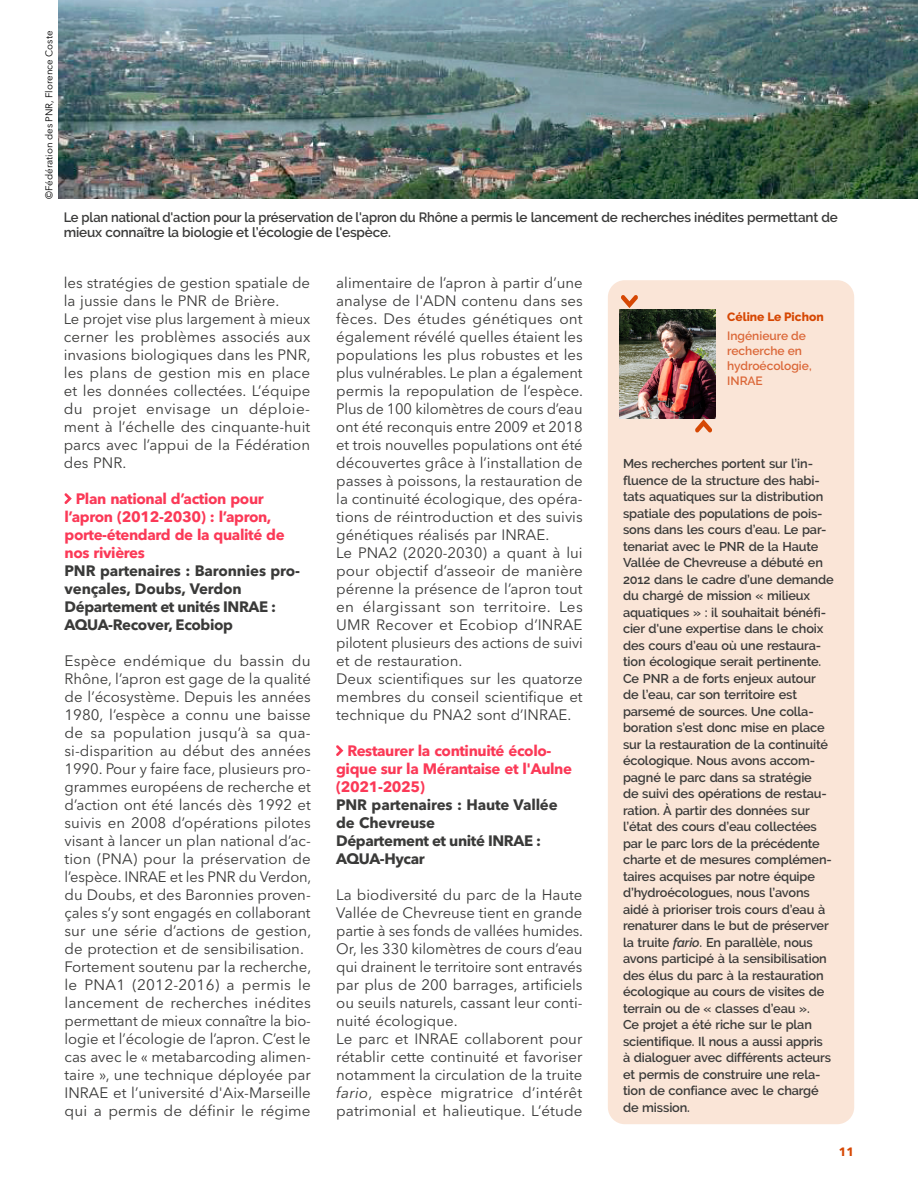
<style>
.page{position:relative;width:918px;height:1188px;background:#fff}
.page>*{position:absolute;margin:0;border:0;box-sizing:border-box;transform-origin:0 0}
.t1{font:15px/18px "Avenir Next LT Pro";color:#3a3a39}
.t2{font:700 15px/18px "Avenir Next LT Pro";letter-spacing:-.025em;color:#3a3a39}
.t3{font:700 15px/18px "Avenir Next LT Pro";letter-spacing:-.025em;color:#fb3957}
.t4{font:600 13.5px/15px "Raleway";letter-spacing:-.01em;color:#3a3a39;scale:.96 1}
.t5{font:600 12.75px/16.5px "Raleway";letter-spacing:-.01em;color:#3a3a39}
.t6{font:600 12px/15px "Raleway";color:#db6738}
.t7{font:800 12px "Raleway";color:#d64703}
.t8{font:700 12px "Avenir Next LT Pro";color:#d64703}
.t9{font:9.75px "Avenir Next LT Pro";color:#000}
.s1{font-style:italic}
</style>
<div class="page">
<svg style="left:64px;top:493px;width:8px;height:11px"></svg>
<div style="left:608px;top:280px;width:246px;height:844px;background:#fae5d7;border-radius:17px"></div>
<img style="left:620px;top:309px;width:95px;height:110px">
<svg style="left:695px;top:419px;width:17px;height:14px"></svg>
<svg style="left:621px;top:295px;width:17px;height:13px"></svg>
<svg style="left:336px;top:745px;width:7px;height:11px"></svg>
<img style="left:58px;top:0;width:860px;height:198px">
<p class="t9" style="left:43px;top:199px;width:170px;rotate:-90deg">©Fédération des PNR, Florence Coste</p>
<p class="t4" style="left:64px;top:210px;width:808px">Le plan national d'action pour la préservation de l'apron du Rhône a permis le lancement de recherches inédites permettant de mieux connaître la biologie et l’écologie de l'espèce.</p>
<p class="t1" style="left:64px;top:274px;width:248px">les stratégies de gestion spatiale de la jussie dans le PNR de Brière.<br>Le projet vise plus largement à mieux cerner les problèmes associés aux invasions biologiques dans les PNR, les plans de gestion mis en place et les données collectées. L’équipe du projet envisage un déploie&shy;ment à l’échelle des cinquante-huit parcs avec l’appui de la Fédération des PNR.</p>
<p class="t3" style="left:65px;top:490px;width:222px;text-indent:11px">Plan national d’action pour l’apron (2012-2030) : l’apron, porte-étendard de la qualité de nos rivières</p>
<p class="t2" style="left:65px;top:562px;width:237px">PNR partenaires : Baronnies pro&shy;vençales, Doubs, Verdon<br>Département et unités INRAE :<br>AQUA-Recover, Ecobiop</p>
<p class="t1" style="left:65px;top:652px;width:248px">Espèce endémique du bassin du Rhône, l’apron est gage de la qualité de l’écosystème. Depuis les années 1980, l’espèce a connu une baisse de sa population jusqu’à sa qua&shy;si-disparition au début des années 1990. Pour y faire face, plusieurs pro&shy;grammes européens de recherche et d’action ont été lancés dès 1992 et suivis en 2008 d’opérations pilotes visant à lancer un plan national d’ac&shy;tion (PNA) pour la préservation de l’espèce. INRAE et les PNR du Verdon, du Doubs, et des Baronnies proven&shy;çales s’y sont engagés en collaborant sur une série d’actions de gestion, de protection et de sensibilisation.<br>Fortement soutenu par la recherche, le PNA1 (2012-2016) a permis le lancement de recherches inédites permettant de mieux connaître la bio&shy;logie et l’écologie de l’apron. C’est le cas avec le « metabarcoding alimen&shy;taire », une technique déployée par INRAE et l’université d'Aix-Marseille qui a permis de définir le régime</p>
<p class="t1" style="left:336px;top:274px;width:248px">alimentaire de l’apron à partir d’une analyse de l'ADN contenu dans ses fèces. Des études génétiques ont également révélé quelles étaient les populations les plus robustes et les plus vulnérables. Le plan a également permis la repopulation de l’espèce.<br>Plus de 100 kilomètres de cours d’eau ont été reconquis entre 2009 et 2018 et trois nouvelles populations ont été découvertes grâce à l’installation de passes à poissons, la restauration de la continuité écologique, des opéra&shy;tions de réintroduction et des suivis génétiques réalisés par INRAE.<br>Le PNA2 (2020-2030) a quant à lui pour objectif d’asseoir de manière pérenne la présence de l’apron tout en élargissant son territoire. Les UMR Recover et Ecobiop d’INRAE pilotent plusieurs des actions de suivi et de restauration.<br>Deux scientifiques sur les quatorze membres du conseil scientifique et technique du PNA2 sont d’INRAE.</p>
<p class="t3" style="left:336px;top:742px;width:237px;text-indent:11px">Restaurer la continuité écolo&shy;gique sur la Mérantaise et l'Aulne (2021-2025)</p>
<p class="t2" style="left:336px;top:796px;width:223px">PNR partenaires : Haute Vallée de Chevreuse<br>Département et unité INRAE :<br>AQUA-Hycar</p>
<p class="t1" style="left:336px;top:886px;width:248px">La biodiversité du parc de la Haute Vallée de Chevreuse tient en grande partie à ses fonds de vallées humides.<br>Or, les 330 kilomètres de cours d’eau qui drainent le territoire sont entravés par plus de 200 barrages, artificiels ou seuils naturels, cassant leur conti&shy;nuité écologique.<br>Le parc et INRAE collaborent pour rétablir cette continuité et favoriser notamment la circulation de la truite <span class="s1">fario</span>, espèce migratrice d’intérêt patrimonial et halieutique. L’étude</p>
<p class="t7" style="left:727px;top:309px;width:98px">Céline Le Pichon</p>
<p class="t6" style="left:727px;top:328px;width:86px">Ingénieure de recherche en hydroécologie,<br>INRAE</p>
<p class="t5" style="left:623px;top:456px;width:212px">Mes recherches portent sur l’in&shy;fluence de la structure des habi&shy;tats aquatiques sur la distribution spatiale des populations de pois&shy;sons dans les cours d’eau. Le par&shy;tenariat avec le PNR de la Haute<br>Vallée de Chevreuse a débuté en<br>2012 dans le cadre d’une demande du chargé de mission « milieux aquatiques » : il souhaitait bénéfi&shy;cier d'une expertise dans le choix des cours d’eau où une restaura&shy;tion écologique serait pertinente.<br>Ce PNR a de forts enjeux autour de l’eau, car son territoire est parsemé de sources. Une colla&shy;boration s’est donc mise en place sur la restauration de la continuité écologique. Nous avons accom&shy;pagné le parc dans sa stratégie<br>de suivi des opérations de restau&shy;ration. À partir des données sur l’état des cours d’eau collectées par le parc lors de la précédente charte et de mesures complémen&shy;taires acquises par notre équipe d’hydroécologues, nous l’avons aidé à prioriser trois cours d’eau à renaturer dans le but de préserver la truite <span class="s1">fario</span>. En parallèle, nous avons participé à la sensibilisation des élus du parc à la restauration écologique au cours de visites de terrain ou de « classes d’eau ».<br>Ce projet a été riche sur le plan scientifique. Il nous a aussi appris<br>à dialoguer avec différents acteurs et permis de construire une rela&shy;tion de confiance avec le chargé de mission.</p>
<p class="t8" style="left:839px;top:1144px;width:17px">11</p>
</div>
